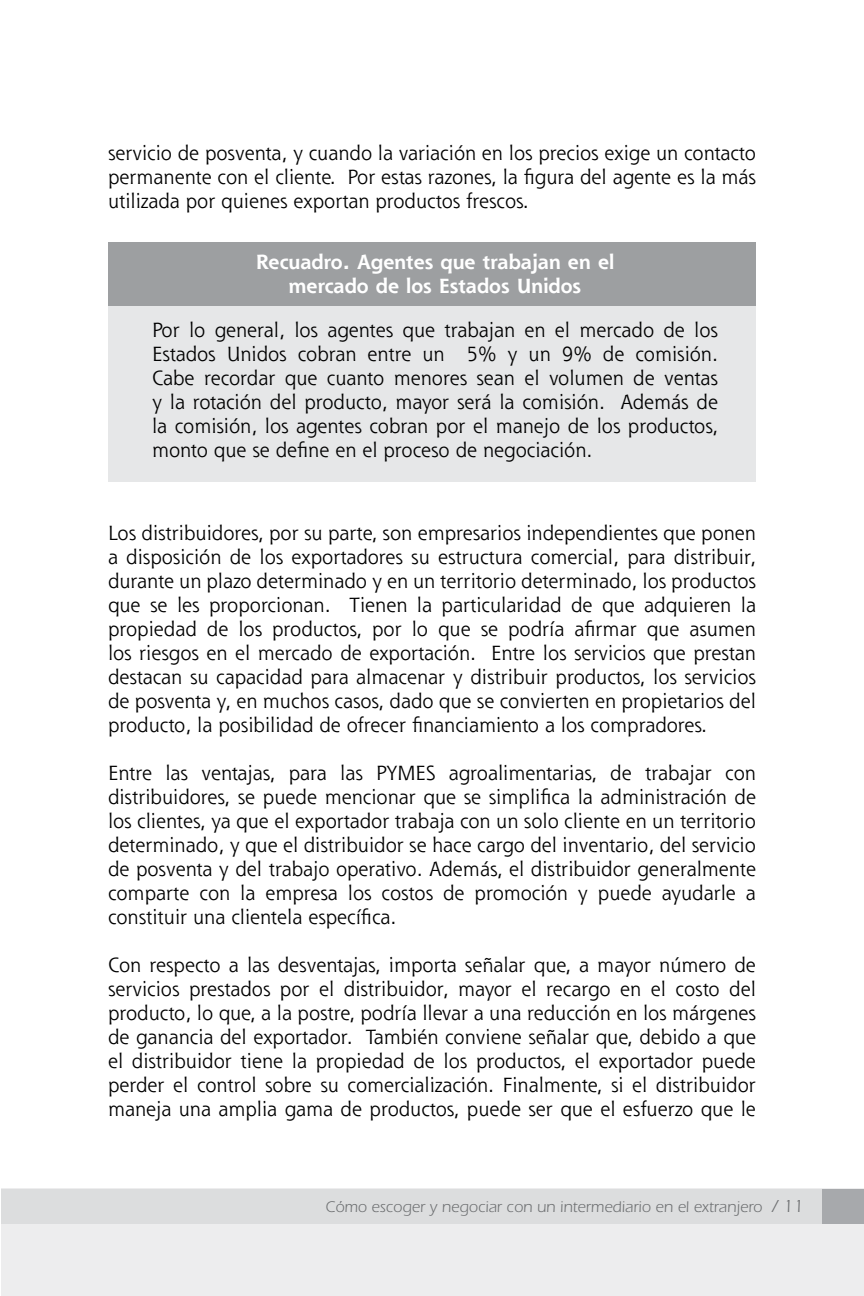
<style>
.page{position:relative;width:864px;height:1296px;background:#fff}
.page>*{position:absolute;margin:0;border:0;box-sizing:border-box;transform-origin:0 0}
.t1{font:20px/24px "Shannon";color:#000;text-align:justify}
.t2{font:700 20px/24px "Shannon";color:#fff;text-align:center}
.t3{font:16px "Itc Eras";color:#6d6f71}
.s1{font-size:18px}
</style>
<div class="page">
<hr style="left:0;top:1189px;width:1px;height:107px;background:#ededee">
<div style="left:1px;top:1189px;width:863px;height:107px;background:#ededee"></div>
<div style="left:1px;top:1189px;width:862px;height:34px;background:#dcddde"></div>
<div style="left:822px;top:1189px;width:42px;height:34px;background:#a7a9ac"></div>
<div style="left:108px;top:242px;width:648px;height:234px;background:#9d9fa1"></div>
<div style="left:108px;top:306px;width:648px;height:176px;background:#e6e7e8"></div>
<p class="t1" style="left:108px;top:141px;width:650px">servicio de posventa, y cuando la variación en los precios exige un contacto permanente con el cliente. Por estas razones, la figura del agente es la más utilizada por quienes exportan productos frescos.</p>
<p class="t2" style="left:256px;top:250px;width:360px">Recuadro. Agentes que trabajan en el mercado de los Estados Unidos</p>
<p class="t1" style="left:152px;top:318px;width:568px">Por lo general, los agentes que trabajan en el mercado de los Estados Unidos cobran entre un 5% y un 9% de comisión.<br>Cabe recordar que cuanto menores sean el volumen de ventas y la rotación del producto, mayor será la comisión. Además de la comisión, los agentes cobran por el manejo de los productos, monto que se define en el proceso de negociación.</p>
<p class="t1" style="left:108px;top:521px;width:650px">Los distribuidores, por su parte, son empresarios independientes que ponen a disposición de los exportadores su estructura comercial, para distribuir, durante un plazo determinado y en un territorio determinado, los productos que se les proporcionan. Tienen la particularidad de que adquieren la propiedad de los productos, por lo que se podría afirmar que asumen los riesgos en el mercado de exportación. Entre los servicios que prestan destacan su capacidad para almacenar y distribuir productos, los servicios de posventa y, en muchos casos, dado que se convierten en propietarios del producto, la posibilidad de ofrecer financiamiento a los compradores.</p>
<p class="t1" style="left:108px;top:761px;width:650px">Entre las ventajas, para las PYMES agroalimentarias, de trabajar con distribuidores, se puede mencionar que se simplifica la administración de los clientes, ya que el exportador trabaja con un solo cliente en un territorio determinado, y que el distribuidor se hace cargo del inventario, del servicio de posventa y del trabajo operativo. Además, el distribuidor generalmente comparte con la empresa los costos de promoción y puede ayudarle a constituir una clientela específica.</p>
<p class="t1" style="left:108px;top:953px;width:650px">Con respecto a las desventajas, importa señalar que, a mayor número de servicios prestados por el distribuidor, mayor el recargo en el costo del producto, lo que, a la postre, podría llevar a una reducción en los márgenes de ganancia del exportador. También conviene señalar que, debido a que el distribuidor tiene la propiedad de los productos, el exportador puede perder el control sobre su comercialización. Finalmente, si el distribuidor maneja una amplia gama de productos, puede ser que el esfuerzo que le</p>
<p class="t3" style="left:325px;top:1198px;width:480px">Cómo escoger y negociar con un intermediario en el extranjero <span class="s1">/ 11</span></p>
</div>
